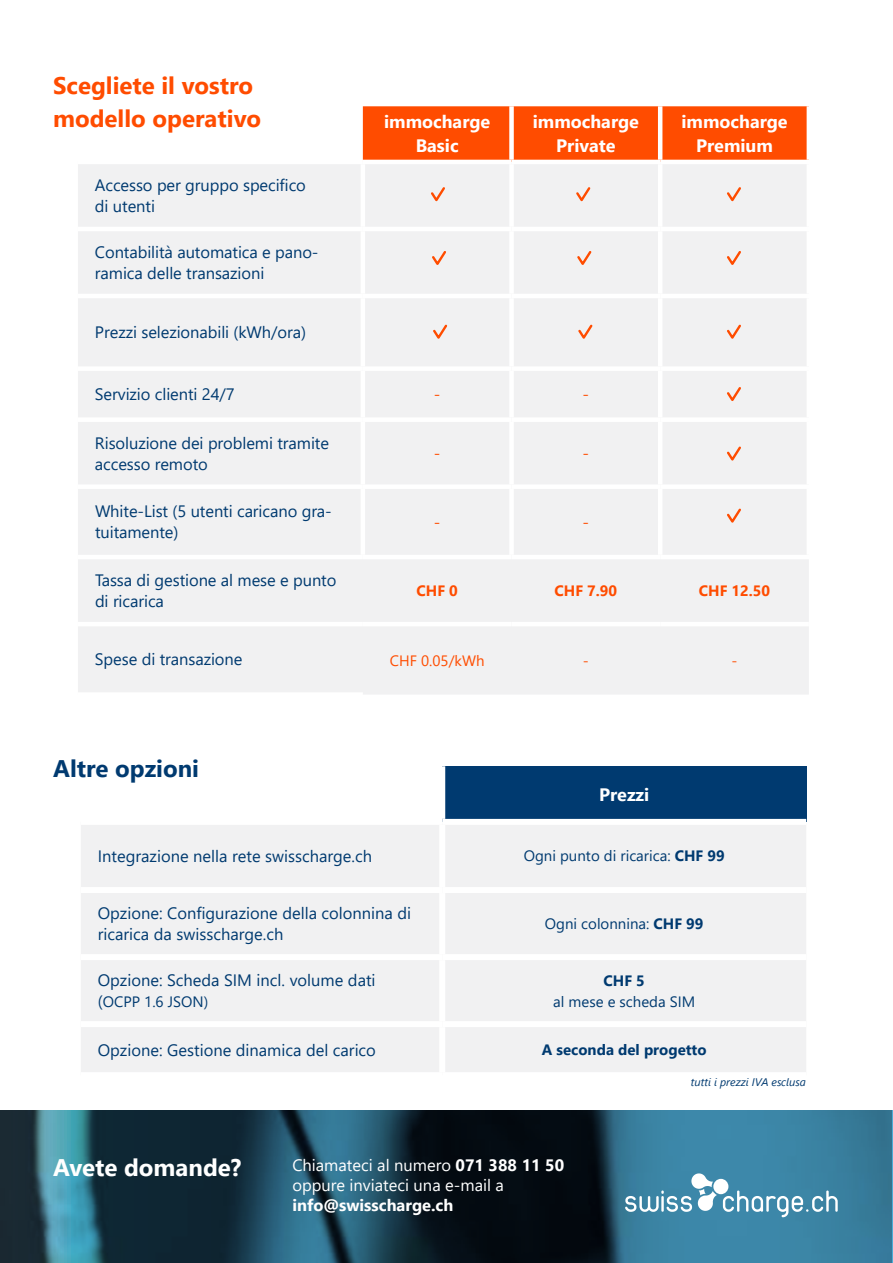
<style>
.page{position:relative;width:893px;height:1263px;background:#fff}
.page>*{position:absolute;margin:0;border:0;box-sizing:border-box;transform-origin:0 0}
.t1{font:700 24px/33px "Segoe UI";color:#ff4c00}
.t2{font:700 24px "Segoe UI";color:#fff}
.t3{font:700 24px "Segoe UI";color:#003a70}
.t4{font:700 18px/24px "Segoe UI";color:#fff;text-align:center}
.t5{font:16.5px/21px "Segoe UI";letter-spacing:-.005em;color:#003a70}
.t6{font:16.5px/19.8px "Segoe UI";color:#fff}
.t7{font:700 16.5px "Segoe UI";color:#fff}
.t8{font:16.5px "Segoe UI";color:#ff4c00}
.t9{font:15px "Segoe UI";color:#003a70}
.t10{font:700 15px "Segoe UI";color:#003a70}
.t11{font:700 15px "Segoe UI";color:#ff4c00}
.t12{font:15px "Segoe UI";color:#ff4c00}
.t13{font:italic 11.25px "Segoe UI";color:#003a70}
.s1{font-weight:700}
.s2{font-size:16.5px}
</style>
<div class="page">
<svg style="left:0;top:1110px;width:893px;height:153px;background:#204a5d"></svg>
<div style="left:363px;top:106px;width:444px;height:54px;background:#ff4c00"></div>
<div style="left:78px;top:164px;width:731px;height:530px;background:#f1f1f2"></div>
<hr style="left:361px;top:164px;width:4px;height:63px;background:#fff">
<div style="left:509px;top:164px;width:5px;height:63px;background:#fff"></div>
<hr style="left:658px;top:164px;width:4px;height:63px;background:#fff">
<hr style="left:807px;top:164px;width:4px;height:63px;background:#fff">
<hr style="left:78px;top:227px;width:285px;height:4px;background:#fff">
<hr style="left:363px;top:227px;width:148px;height:4px;background:#fff">
<hr style="left:361px;top:231px;width:4px;height:63px;background:#fff">
<hr style="left:511px;top:227px;width:149px;height:4px;background:#fff">
<div style="left:509px;top:231px;width:5px;height:63px;background:#fff"></div>
<hr style="left:660px;top:227px;width:151px;height:4px;background:#fff">
<hr style="left:658px;top:231px;width:4px;height:63px;background:#fff">
<hr style="left:807px;top:231px;width:4px;height:63px;background:#fff">
<hr style="left:78px;top:294px;width:285px;height:4px;background:#fff">
<hr style="left:363px;top:294px;width:148px;height:4px;background:#fff">
<hr style="left:361px;top:298px;width:4px;height:68px;background:#fff">
<hr style="left:511px;top:294px;width:149px;height:4px;background:#fff">
<div style="left:509px;top:298px;width:5px;height:68px;background:#fff"></div>
<hr style="left:660px;top:294px;width:151px;height:4px;background:#fff">
<hr style="left:658px;top:298px;width:4px;height:68px;background:#fff">
<hr style="left:807px;top:298px;width:4px;height:68px;background:#fff">
<div style="left:78px;top:366px;width:285px;height:5px;background:#fff"></div>
<div style="left:363px;top:366px;width:148px;height:5px;background:#fff"></div>
<hr style="left:361px;top:371px;width:4px;height:46px;background:#fff">
<div style="left:511px;top:366px;width:149px;height:5px;background:#fff"></div>
<div style="left:509px;top:371px;width:5px;height:46px;background:#fff"></div>
<div style="left:660px;top:366px;width:151px;height:5px;background:#fff"></div>
<hr style="left:658px;top:371px;width:4px;height:46px;background:#fff">
<hr style="left:807px;top:371px;width:4px;height:46px;background:#fff">
<div style="left:78px;top:417px;width:285px;height:5px;background:#fff"></div>
<div style="left:363px;top:417px;width:148px;height:5px;background:#fff"></div>
<hr style="left:361px;top:422px;width:4px;height:62px;background:#fff">
<div style="left:511px;top:417px;width:149px;height:5px;background:#fff"></div>
<div style="left:509px;top:422px;width:5px;height:62px;background:#fff"></div>
<div style="left:660px;top:417px;width:151px;height:5px;background:#fff"></div>
<hr style="left:658px;top:422px;width:4px;height:62px;background:#fff">
<hr style="left:807px;top:422px;width:4px;height:62px;background:#fff">
<div style="left:78px;top:484px;width:285px;height:5px;background:#fff"></div>
<div style="left:363px;top:484px;width:148px;height:5px;background:#fff"></div>
<hr style="left:361px;top:489px;width:4px;height:66px;background:#fff">
<div style="left:511px;top:484px;width:149px;height:5px;background:#fff"></div>
<div style="left:509px;top:489px;width:5px;height:66px;background:#fff"></div>
<div style="left:660px;top:484px;width:151px;height:5px;background:#fff"></div>
<hr style="left:658px;top:489px;width:4px;height:66px;background:#fff">
<hr style="left:807px;top:489px;width:4px;height:66px;background:#fff">
<hr style="left:78px;top:555px;width:285px;height:4px;background:#fff">
<hr style="left:363px;top:555px;width:148px;height:4px;background:#fff">
<hr style="left:511px;top:555px;width:149px;height:4px;background:#fff">
<hr style="left:660px;top:555px;width:151px;height:4px;background:#fff">
<hr style="left:78px;top:622px;width:285px;height:4px;background:#fff">
<hr style="left:363px;top:622px;width:148px;height:4px;background:#fff">
<hr style="left:511px;top:622px;width:149px;height:4px;background:#fff">
<hr style="left:660px;top:622px;width:149px;height:4px;background:#fff">
<div style="left:78px;top:692px;width:285px;height:5px;background:#fff"></div>
<div style="left:509px;top:106px;width:5px;height:54px;background:#fff"></div>
<hr style="left:658px;top:106px;width:4px;height:54px;background:#fff">
<svg style="left:723px;top:1190px;width:115px;height:27px;background:#69a1bb"></svg>
<svg style="left:625px;top:1173px;width:92px;height:39px"></svg>
<div style="left:713px;top:1179px;width:15px;height:15px;background:#fff;border-radius:50%"></div>
<svg style="left:429px;top:185px;width:18px;height:19px"></svg>
<svg style="left:430px;top:249px;width:18px;height:19px"></svg>
<svg style="left:431px;top:322px;width:18px;height:20px"></svg>
<svg style="left:574px;top:185px;width:18px;height:19px"></svg>
<svg style="left:575px;top:249px;width:18px;height:19px"></svg>
<svg style="left:576px;top:322px;width:19px;height:20px"></svg>
<svg style="left:725px;top:185px;width:18px;height:19px"></svg>
<svg style="left:725px;top:249px;width:18px;height:19px"></svg>
<svg style="left:725px;top:322px;width:18px;height:20px"></svg>
<svg style="left:725px;top:385px;width:18px;height:19px"></svg>
<svg style="left:725px;top:444px;width:18px;height:20px"></svg>
<svg style="left:725px;top:506px;width:18px;height:20px"></svg>
<div style="left:442px;top:766px;width:364px;height:56px;background:#003a70"></div>
<div style="left:81px;top:825px;width:725px;height:247px;background:#f1f1f2"></div>
<div style="left:439px;top:825px;width:6px;height:62px;background:#fff"></div>
<div style="left:439px;top:893px;width:6px;height:61px;background:#fff"></div>
<div style="left:439px;top:960px;width:6px;height:61px;background:#fff"></div>
<div style="left:81px;top:1021px;width:361px;height:6px;background:#fff"></div>
<div style="left:442px;top:1021px;width:364px;height:6px;background:#fff"></div>
<div style="left:439px;top:1027px;width:6px;height:45px;background:#fff"></div>
<div style="left:439px;top:766px;width:6px;height:53px;background:#fff"></div>
<div style="left:81px;top:887px;width:361px;height:6px;background:#fff"></div>
<div style="left:81px;top:954px;width:361px;height:6px;background:#fff"></div>
<div style="left:442px;top:819px;width:364px;height:6px;background:#fff"></div>
<div style="left:442px;top:887px;width:364px;height:6px;background:#fff"></div>
<div style="left:442px;top:954px;width:364px;height:6px;background:#fff"></div>
<h1 class="t1" style="left:53px;top:67px;width:210px">Scegliete il vostro modello operativo</h1>
<p class="t5" style="left:95px;top:173px;width:212px">Accesso per gruppo specifico di utenti</p>
<p class="t5" style="left:95px;top:240px;width:225px">Contabilità automatica e pano&shy;ramica delle transazioni</p>
<p class="t5" style="left:95px;top:320px;width:213px">Prezzi selezionabili (kWh/ora)</p>
<p class="t4" style="left:384px;top:108px;width:108px">immocharge<br>Basic</p>
<p class="t4" style="left:533px;top:108px;width:108px">immocharge<br>Private</p>
<p class="t4" style="left:681px;top:108px;width:108px">immocharge<br>Premium</p>
<p class="t5" style="left:95px;top:382px;width:141px">Servizio clienti 24/7</p>
<p class="t8" style="left:434px;top:379px;width:8px">-</p>
<p class="t8" style="left:583px;top:379px;width:8px">-</p>
<p class="t5" style="left:95px;top:431px;width:236px">Risoluzione dei problemi tramite accesso remoto</p>
<p class="t8" style="left:434px;top:438px;width:8px">-</p>
<p class="t8" style="left:583px;top:438px;width:8px">-</p>
<p class="t5" style="left:95px;top:500px;width:238px">White-List (5 utenti caricano gra&shy;tuitamente)</p>
<p class="t8" style="left:434px;top:506px;width:8px">-</p>
<p class="t8" style="left:583px;top:506px;width:8px">-</p>
<p class="t5" style="left:95px;top:568px;width:243px">Tassa di gestione al mese e punto di ricarica</p>
<p class="t11" style="left:416px;top:577px;width:43px">CHF 0</p>
<p class="t11" style="left:554px;top:577px;width:64px">CHF 7.90</p>
<p class="t11" style="left:699px;top:577px;width:73px">CHF 12.50</p>
<p class="t5" style="left:95px;top:647px;width:149px">Spese di transazione</p>
<p class="t12" style="left:390px;top:646px;width:96px">CHF 0.05/kWh</p>
<p class="t12" style="left:583px;top:646px;width:7px">-</p>
<p class="t12" style="left:731px;top:646px;width:7px">-</p>
<h1 class="t3" style="left:53px;top:746px;width:147px">Altre opzioni</h1>
<p class="t4" style="left:599px;top:781px;width:52px">Prezzi</p>
<p class="t5" style="left:98px;top:844px;width:276px">Integrazione nella rete swisscharge.ch</p>
<p class="t9" style="left:524px;top:842px;width:202px">Ogni punto di ricarica: <span class="s1">CHF 99</span></p>
<p class="t5" style="left:98px;top:901px;width:315px">Opzione: Configurazione della colonnina di ricarica da swisscharge.ch</p>
<p class="t9" style="left:545px;top:909px;width:160px">Ogni colonnina: <span class="s1">CHF 99</span></p>
<p class="t5" style="left:98px;top:968px;width:279px">Opzione: Scheda SIM incl. volume dati</p>
<p class="t9" style="left:98px;top:988px;width:112px"><span class="s2">(</span>OCPP 1.6 JSON)</p>
<p class="t10" style="left:603px;top:966px;width:43px">CHF 5</p>
<p class="t9" style="left:553px;top:987px;width:144px">al mese e scheda SIM</p>
<p class="t5" style="left:98px;top:1038px;width:280px">Opzione: Gestione dinamica del carico</p>
<p class="t10" style="left:542px;top:1035px;width:166px">A seconda del progetto</p>
<h1 class="t2" style="left:53px;top:1144px;width:190px">Avete domande?</h1>
<p class="t6" style="left:292px;top:1154px;width:273px">Chiamateci al numero <span class="s1">071 388 11 50 </span>oppure inviateci una e-mail a</p>
<p class="t7" style="left:292px;top:1189px;width:163px">info@swisscharge.ch</p>
<p class="t13" style="left:691px;top:1071px;width:116px">tutti i prezzi IVA esclusa</p>
</div>
